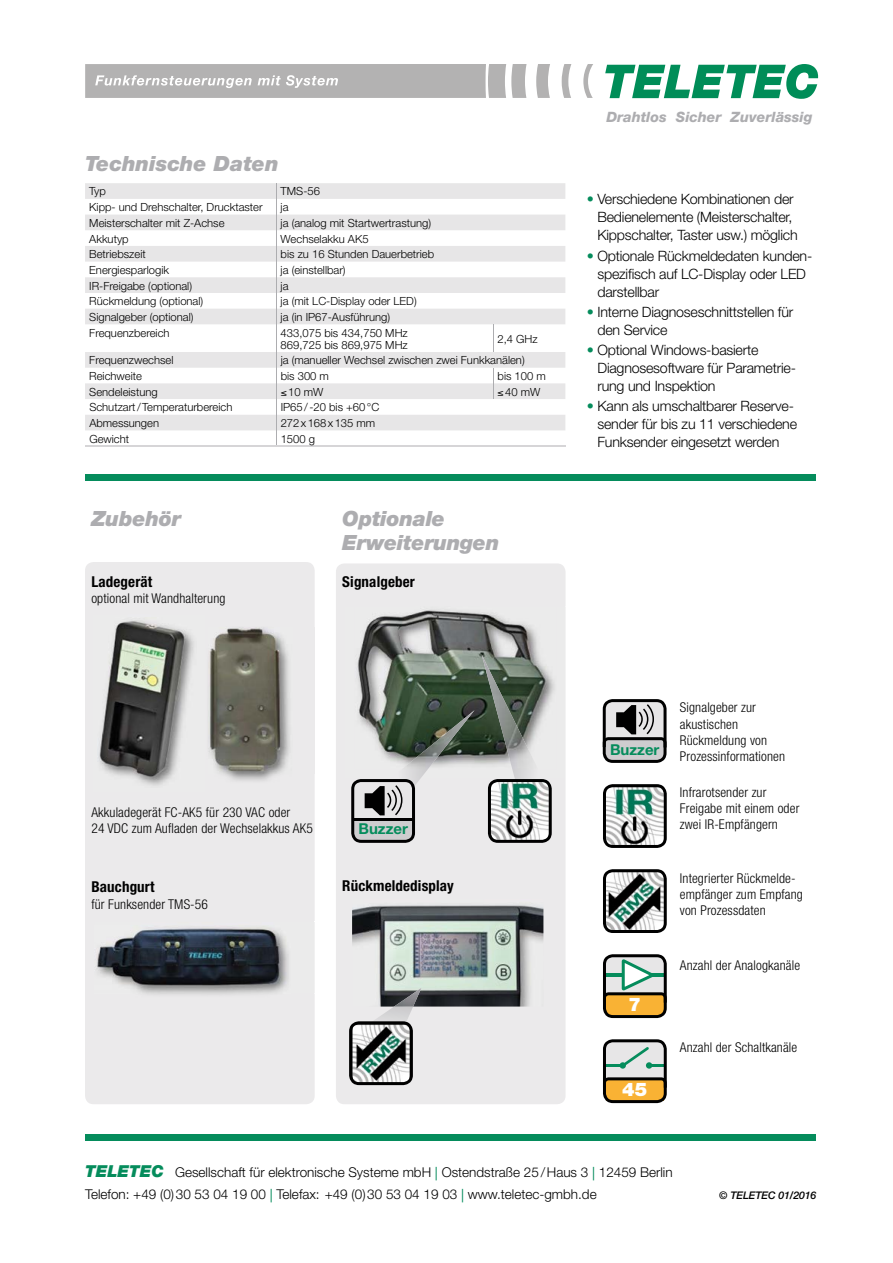
<style>
.page{position:relative;width:893px;height:1263px;background:#fff}
.page>*{position:absolute;margin:0;border:0;box-sizing:border-box;transform-origin:0 0}
.t1{font:italic 900 21px/24px "Helvetica Neue";letter-spacing:-.015em;color:#adadb0}
.t2{font:900 18.75px "Helvetica Neue";color:#fff}
.t3{font:700 condensed 15px "Helvetica Neue";letter-spacing:.01em;color:#000}
.t4{font:700 15px "Helvetica Neue";color:#058c5c}
.t5{font:300 14.25px/18px "Helvetica Neue";letter-spacing:-.015em;color:#000}
.t6{font:italic 800 14.25px "Helvetica Neue";color:#adadb0}
.t7{font:300 condensed 13.5px/16.2px "Helvetica Neue";letter-spacing:.01em;color:#000}
.t8{font:300 13.5px/22.2px "Helvetica Neue";color:#000}
.t9{font:300 11.25px/12px "Helvetica Neue";color:#000}
.t10{font:italic 500 10.5px "Helvetica Neue";letter-spacing:-.01em;color:#000}
.s1{color:#058c5c}
.s2{font-weight:900;font-style:italic;font-size:16.5px;color:#058c5c}
.s3{font-family:"Frutiger LT Std";color:#058c5c}
</style>
<div class="page">
<svg style="left:603px;top:784px;width:64px;height:64px"></svg>
<div style="left:85px;top:562px;width:230px;height:542px;background:#ebeaeb;border-radius:9px"></div>
<div style="left:336px;top:563px;width:230px;height:541px;background:#ebeaeb;border-radius:9px"></div>
<svg style="left:85px;top:183px;width:480px;height:247px"></svg>
<svg style="left:493px;top:324px;width:1px;height:28px"></svg>
<hr style="left:85px;top:445px;width:191px;height:2px;background:#d6d5d7">
<hr style="left:276px;top:445px;width:217px;height:2px;background:#d6d5d7">
<hr style="left:493px;top:445px;width:72px;height:2px;background:#d6d5d7">
<img style="left:357px;top:610px;width:197px;height:155px">
<img style="left:405px;top:769px;width:23px;height:9px">
<img style="left:402px;top:710px;width:73px;height:59px">
<svg style="left:351px;top:778px;width:70px;height:65px"></svg>
<div style="left:85px;top:475px;width:731px;height:6px;background:#058c5c"></div>
<div style="left:85px;top:1134px;width:731px;height:6px;background:#058c5c"></div>
<img style="left:352px;top:905px;width:191px;height:101px">
<img style="left:98px;top:620px;width:96px;height:166px">
<img style="left:208px;top:627px;width:84px;height:146px">
<img style="left:94px;top:925px;width:196px;height:68px">
<svg style="left:536px;top:64px;width:14px;height:34px"></svg>
<svg style="left:562px;top:64px;width:9px;height:34px"></svg>
<svg style="left:583px;top:64px;width:10px;height:34px"></svg>
<svg style="left:605px;top:64px;width:213px;height:35px"></svg>
<svg style="left:85px;top:64px;width:442px;height:34px;background:#b9b8b8"></svg>
<svg style="left:603px;top:869px;width:64px;height:64px"></svg>
<svg style="left:603px;top:699px;width:63px;height:64px;background:#929293"></svg>
<svg style="left:603px;top:954px;width:64px;height:64px;background:#a8a17b"></svg>
<svg style="left:603px;top:1039px;width:64px;height:64px;background:#b0a37f"></svg>
<img style="left:512px;top:769px;width:19px;height:9px">
<img style="left:482px;top:654px;width:56px;height:115px">
<svg style="left:488px;top:778px;width:64px;height:65px"></svg>
<img style="left:394px;top:988px;width:27px;height:18px">
<svg style="left:349px;top:1006px;width:64px;height:79px"></svg>
<svg style="left:276px;top:183px;width:10px;height:262px"></svg>
<svg style="left:493px;top:368px;width:10px;height:31px"></svg>
<h1 class="t1" style="left:85px;top:151px;width:195px">Technische Daten</h1>
<p class="t9" style="left:89px;top:185px;width:18px">Typ</p>
<p class="t9" style="left:281px;top:185px;width:41px">TMS-56</p>
<p class="t9" style="left:89px;top:201px;width:175px">Kipp- und Drehschalter, Drucktaster</p>
<p class="t9" style="left:281px;top:201px;width:9px">ja</p>
<p class="t9" style="left:89px;top:217px;width:137px">Meisterschalter mit Z-Achse</p>
<p class="t9" style="left:281px;top:217px;width:152px">ja (analog mit Startwertrastung)</p>
<p class="t9" style="left:89px;top:232px;width:41px">Akkutyp</p>
<p class="t9" style="left:281px;top:232px;width:89px">Wechselakku AK5</p>
<p class="t9" style="left:89px;top:248px;width:58px">Betriebszeit</p>
<p class="t9" style="left:281px;top:248px;width:155px">bis zu 16 Stunden Dauerbetrieb</p>
<p class="t9" style="left:89px;top:264px;width:81px">Energiesparlogik</p>
<p class="t9" style="left:281px;top:264px;width:67px">ja (einstellbar)</p>
<p class="t9" style="left:89px;top:279px;width:104px">IR-Freigabe (optional)</p>
<p class="t9" style="left:281px;top:279px;width:9px">ja</p>
<p class="t9" style="left:89px;top:295px;width:115px">Rückmeldung (optional)</p>
<p class="t9" style="left:281px;top:295px;width:138px">ja (mit LC-Display oder LED)</p>
<p class="t9" style="left:89px;top:311px;width:106px">Signalgeber (optional)</p>
<p class="t9" style="left:281px;top:311px;width:111px">ja (in IP67-Ausführung)</p>
<p class="t9" style="left:89px;top:326px;width:82px">Frequenzbereich</p>
<p class="t9" style="left:281px;top:326px;width:129px">433,075 bis 434,750 MHz<br>869,725 bis 869,975 MHz</p>
<p class="t9" style="left:497px;top:332px;width:42px">2,4 GHz</p>
<p class="t9" style="left:89px;top:354px;width:86px">Frequenzwechsel</p>
<p class="t9" style="left:281px;top:354px;width:246px">ja (manueller Wechsel zwischen zwei Funkkanälen)</p>
<p class="t9" style="left:89px;top:370px;width:54px">Reichweite</p>
<p class="t9" style="left:281px;top:370px;width:50px">bis 300 m</p>
<p class="t9" style="left:497px;top:370px;width:50px">bis 100 m</p>
<p class="t9" style="left:89px;top:385px;width:70px">Sendeleistung</p>
<p class="t9" style="left:288px;top:385px;width:37px">10 mW</p>
<p class="t9" style="left:505px;top:385px;width:37px">40 mW</p>
<p class="t9" style="left:89px;top:401px;width:145px">Schutzart / Temperaturbereich</p>
<p class="t9" style="left:281px;top:401px;width:100px">IP65 / -20 bis +60 °C</p>
<p class="t9" style="left:89px;top:417px;width:71px">Abmessungen</p>
<p class="t9" style="left:281px;top:417px;width:96px">272 x 168 x 135 mm</p>
<p class="t9" style="left:89px;top:432px;width:41px">Gewicht</p>
<p class="t9" style="left:281px;top:432px;width:36px">1500 g</p>
<h1 class="t1" style="left:91px;top:506px;width:91px">Zubehör</h1>
<h1 class="t1" style="left:342px;top:506px;width:159px">Optionale<br>Erweiterungen</h1>
<h3 class="t3" style="left:91px;top:572px;width:62px">Ladegerät</h3>
<p class="t7" style="left:91px;top:590px;width:136px">optional mit Wandhalterung</p>
<h3 class="t3" style="left:342px;top:572px;width:74px">Signalgeber</h3>
<p class="t7" style="left:91px;top:804px;width:223px">Akkuladegerät FC-AK5 für 230 VAC oder<br>24 VDC zum Aufladen der Wechselakkus AK5</p>
<h3 class="t3" style="left:91px;top:878px;width:65px">Bauchgurt</h3>
<p class="t7" style="left:91px;top:895px;width:118px">für Funksender TMS-56</p>
<h3 class="t4" style="left:358px;top:820px;width:51px">Buzzer</h3>
<h3 class="t3" style="left:342px;top:877px;width:113px">Rückmeldedisplay</h3>
<p class="t6" style="left:606px;top:108px;width:208px">Drahtlos Sicher Zuverlässig</p>
<p class="t5" style="left:597px;top:190px;width:202px;text-indent:-11px"><span class="s1">•</span> Verschiedene Kombinationen der<br>Bedienelemente (Meisterschalter,<br>Kippschalter, Taster usw.) möglich</p>
<p class="t5" style="left:597px;top:246px;width:216px;text-indent:-11px"><span class="s1">•</span> Optionale Rückmeldedaten kunden&shy;spezifisch auf LC-Display oder LED darstellbar</p>
<p class="t5" style="left:597px;top:302px;width:197px;text-indent:-11px"><span class="s1">•</span> Interne Diagnoseschnittstellen für den Service</p>
<p class="t5" style="left:597px;top:340px;width:200px;text-indent:-11px"><span class="s1">•</span> Optional Windows-basierte<br>Diagnosesoftware für Parametrie&shy;rung und Inspektion</p>
<p class="t5" style="left:597px;top:396px;width:201px;text-indent:-11px"><span class="s1">•</span> Kann als umschaltbarer Reserve&shy;sender für bis zu 11 verschiedene<br>Funksender eingesetzt werden</p>
<h3 class="t4" style="left:610px;top:740px;width:51px">Buzzer</h3>
<h2 class="t2" style="left:628px;top:993px;width:14px">7</h2>
<h2 class="t2" style="left:622px;top:1078px;width:27px">45</h2>
<p class="t7" style="left:680px;top:699px;width:107px">Signalgeber zur akustischen<br>Rückmeldung von<br>Prozessinformationen</p>
<p class="t7" style="left:680px;top:784px;width:121px">Infrarotsender zur<br>Freigabe mit einem oder zwei IR-Empfängern</p>
<p class="t7" style="left:680px;top:869px;width:124px">Integrierter Rückmelde&shy;empfänger zum Empfang von Prozessdaten</p>
<p class="t7" style="left:680px;top:956px;width:122px">Anzahl der Analogkanäle</p>
<p class="t7" style="left:680px;top:1039px;width:119px">Anzahl der Schaltkanäle</p>
<p class="t8" style="left:85px;top:1161px;width:589px"><span class="s2">TELETEC</span> Gesellschaft für elektronische Systeme mbH <span class="s3">|</span> Ostendstraße 25 / Haus 3 <span class="s3">|</span> 12459 Berlin<br>Telefon: +49 (0) 30 53 04 19 00 <span class="s3">|</span> Telefax: +49 (0) 30 53 04 19 03 <span class="s3">|</span> www.teletec-gmbh.de</p>
<p class="t10" style="left:719px;top:1189px;width:99px">© TELETEC 01/2016</p>
</div>
